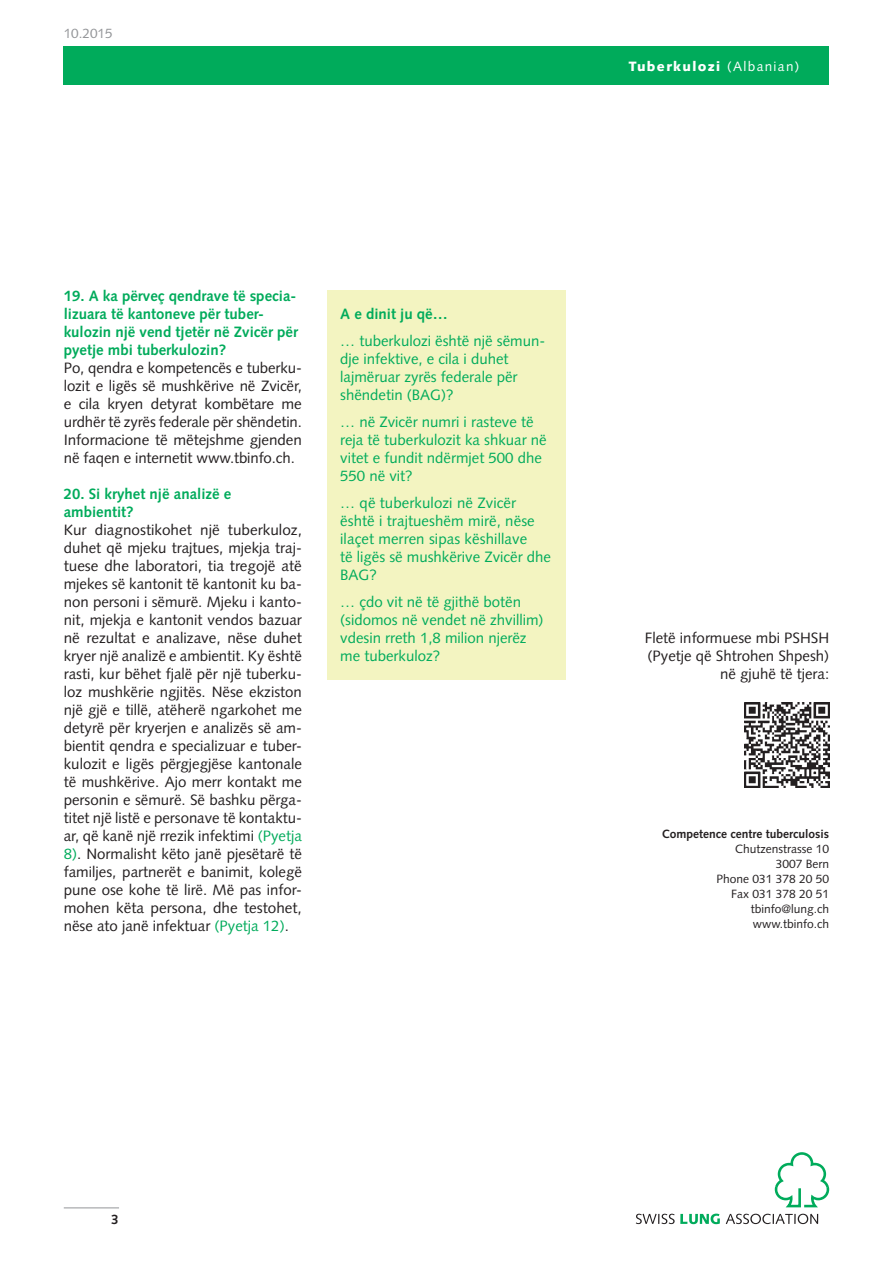
<style>
.page{position:relative;width:893px;height:1263px;background:#fff}
.page>*{position:absolute;margin:0;border:0;box-sizing:border-box;transform-origin:0 0}
.t1{font:15px/18px "Syntax LT Std";color:#231f20;text-align:justify}
.t2{font:15px/18px "Syntax LT Std";color:#00ab5b}
.t3{font:700 15px/18px "Syntax LT Std";color:#00ab5b}
.t4{font:900 13.5px "Syntax LT Std";letter-spacing:.1em;color:#fff}
.t5{font:13.5px "Syntax LT Std";color:#939598}
.t6{font:700 13.5px "Syntax LT Std";color:#231f20}
.t7{font:12px/15px "Syntax LT Std";color:#231f20;text-align:right}
.t8{font:700 12px "Syntax LT Std";color:#231f20}
.s1{font-weight:400}
.s2{color:#00ab5b}
</style>
<div class="page">
<div style="left:327px;top:290px;width:239px;height:389px;background:#f3f4c1"></div>
<hr style="left:64px;top:1207px;width:55px;height:1px;background:#939598">
<img style="left:745px;top:703px;width:84px;height:84px">
<svg style="left:775px;top:1152px;width:54px;height:55px"></svg>
<svg style="left:636px;top:1213px;width:84px;height:11px"></svg>
<svg style="left:726px;top:1214px;width:92px;height:10px"></svg>
<div style="left:64px;top:47px;width:765px;height:38px;background:#00ab5b"></div>
<p class="t5" style="left:64px;top:26px;width:50px">10.2015</p>
<p class="t4" style="left:629px;top:58px;width:172px">Tuberkulozi <span class="s1">(Albanian)</span></p>
<p class="t3" style="left:64px;top:287px;width:236px">19. A ka përveç qendrave të specia&shy;lizuara të kantoneve për tuber&shy;kulozin një vend tjetër në Zvicër për pyetje mbi tuberkulozin?</p>
<p class="t1" style="left:64px;top:359px;width:240px">Po, qendra e kompetencës e tuberku&shy;lozit e ligës së mushkërive në Zvicër, e cila kryen detyrat kombëtare me urdhër të zyrës federale për shëndetin.<br>Informacione të mëtejshme gjenden në faqen e internetit www.tbinfo.ch.</p>
<p class="t3" style="left:64px;top:485px;width:169px">20. Si kryhet një analizë e ambientit?</p>
<p class="t1" style="left:64px;top:521px;width:240px">Kur diagnostikohet një tuberkuloz, duhet që mjeku trajtues, mjekja traj&shy;tuese dhe laboratori, tia tregojë atë mjekes së kantonit të kantonit ku ba&shy;non personi i sëmurë. Mjeku i kanto&shy;nit, mjekja e kantonit vendos bazuar në rezultat e analizave, nëse duhet kryer një analizë e ambientit. Ky është rasti, kur bëhet fjalë për një tuberku&shy;loz mushkërie ngjitës. Nëse ekziston një gjë e tillë, atëherë ngarkohet me detyrë për kryerjen e analizës së am&shy;bientit qendra e specializuar e tuber&shy;kulozit e ligës përgjegjëse kantonale të mushkërive. Ajo merr kontakt me personin e sëmurë. Së bashku përga&shy;titet një listë e personave të kontaktu&shy;ar, që kanë një rrezik infektimi <span class="s2">(Pyetja 8)</span>. Normalisht këto janë pjesëtarë të familjes, partnerët e banimit, kolegë pune ose kohe të lirë. Më pas infor&shy;mohen këta persona, dhe testohet, nëse ato janë infektuar <span class="s2">(Pyetja 12)</span>.</p>
<p class="t3" style="left:340px;top:305px;width:109px">A e dinit ju që…</p>
<p class="t2" style="left:340px;top:332px;width:207px">… tuberkulozi është një sëmun&shy;dje infektive, e cila i duhet lajmëruar zyrës federale për shëndetin (BAG)?</p>
<p class="t2" style="left:340px;top:413px;width:208px">… në Zvicër numri i rasteve të reja të tuberkulozit ka shkuar në vitet e fundit ndërmjet 500 dhe<br>550 në vit?</p>
<p class="t2" style="left:340px;top:494px;width:212px">… që tuberkulozi në Zvicër është i trajtueshëm mirë, nëse ilaçet merren sipas këshillave<br>të ligës së mushkërive Zvicër dhe<br>BAG?</p>
<p class="t2" style="left:340px;top:593px;width:205px">… çdo vit në të gjithë botën (sidomos në vendet në zhvillim) vdesin rreth 1,8 milion njerëz me tuberkuloz?</p>
<p class="t1" style="left:645px;top:629px;width:186px;text-align:right">Fletë informuese mbi PSHSH (Pyetje që Shtrohen Shpesh) në gjuhë të tjera:</p>
<p class="t8" style="left:662px;top:827px;width:169px">Competence centre tuberculosis</p>
<p class="t7" style="left:716px;top:841px;width:114px">Chutzenstrasse 10<br>3007 Bern<br>Phone 031 378 20 50<br>Fax 031 378 20 51 tbinfo@lung.ch www.tbinfo.ch</p>
<p class="t6" style="left:111px;top:1212px;width:9px">3</p>
</div>
